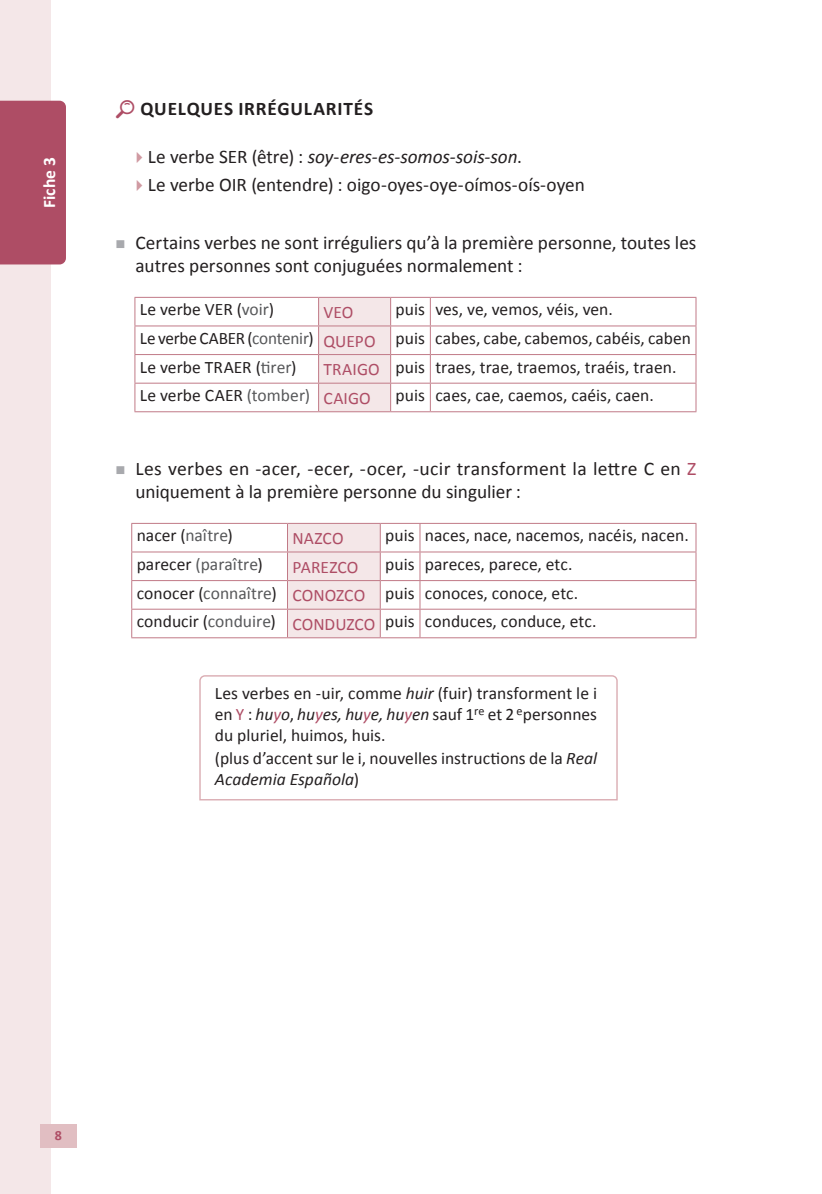
<style>
.page{position:relative;width:822px;height:1194px;background:#fff}
.page>*{position:absolute;margin:0;border:0;box-sizing:border-box;transform-origin:0 0}
.t1{font:19.25px/23.1px "Calibri";color:#231f20}
.t2{font:700 19.25px "Calibri";letter-spacing:.04em;color:#231f20}
.t3{font:17.5px/28.5px "Calibri";color:#231f20}
.t4{font:17.5px "Calibri";letter-spacing:.005em;color:#57585a}
.t5{font:17.5px "Calibri";letter-spacing:.005em;color:#ae4d65}
.t6{font:700 17.5px "Calibri";letter-spacing:.005em;color:#fff}
.t7{font:700 14px "Calibri";color:#ae4d65}
.s1{color:#d09aa2}
.s2{font-style:italic}
.s3{color:#a8a9ad}
.s4{color:#57585a}
.s5{color:#ae4d65}
.s6{color:#231f20}
.s7{font-style:italic;color:#ae4d65}
</style>
<div class="page">
<div style="left:0;top:0;width:51px;height:1193px;background:#f4e7e8"></div>
<div style="left:0;top:101px;width:66px;height:163px;background:#ae4d65"></div>
<svg style="left:199px;top:675px;width:419px;height:126px"></svg>
<hr style="left:134px;top:325px;width:184px;height:1px;background:#c17a87">
<hr style="left:390px;top:325px;width:40px;height:1px;background:#c17a87">
<hr style="left:430px;top:325px;width:266px;height:1px;background:#c17a87">
<hr style="left:134px;top:354px;width:184px;height:1px;background:#c17a87">
<hr style="left:390px;top:354px;width:40px;height:1px;background:#c17a87">
<hr style="left:430px;top:354px;width:266px;height:1px;background:#c17a87">
<hr style="left:134px;top:383px;width:184px;height:1px;background:#c17a87">
<hr style="left:390px;top:383px;width:40px;height:1px;background:#c17a87">
<hr style="left:430px;top:383px;width:266px;height:1px;background:#c17a87">
<svg style="left:430px;top:298px;width:1px;height:113px"></svg>
<svg style="left:318px;top:297px;width:73px;height:114px;background:#f0e0e2"></svg>
<hr style="left:318px;top:411px;width:72px;height:1px;background:#c17a87">
<hr style="left:134px;top:297px;width:184px;height:1px;background:#c17a87">
<hr style="left:390px;top:297px;width:40px;height:1px;background:#c17a87">
<hr style="left:430px;top:297px;width:266px;height:1px;background:#c17a87">
<svg style="left:134px;top:298px;width:1px;height:113px"></svg>
<svg style="left:695px;top:298px;width:1px;height:113px"></svg>
<hr style="left:134px;top:411px;width:184px;height:1px;background:#c17a87">
<hr style="left:390px;top:411px;width:40px;height:1px;background:#c17a87">
<hr style="left:430px;top:411px;width:266px;height:1px;background:#c17a87">
<hr style="left:131px;top:551px;width:156px;height:1px;background:#c17a87">
<hr style="left:380px;top:551px;width:40px;height:1px;background:#c17a87">
<hr style="left:420px;top:551px;width:276px;height:1px;background:#c17a87">
<hr style="left:131px;top:580px;width:156px;height:1px;background:#c17a87">
<hr style="left:380px;top:580px;width:40px;height:1px;background:#c17a87">
<hr style="left:420px;top:580px;width:276px;height:1px;background:#c17a87">
<hr style="left:131px;top:608px;width:156px;height:1px;background:#c17a87">
<hr style="left:380px;top:608px;width:40px;height:1px;background:#c17a87">
<hr style="left:420px;top:608px;width:276px;height:1px;background:#c17a87">
<svg style="left:419px;top:524px;width:1px;height:113px"></svg>
<hr style="left:131px;top:523px;width:156px;height:1px;background:#c17a87">
<hr style="left:380px;top:523px;width:40px;height:1px;background:#c17a87">
<hr style="left:420px;top:523px;width:276px;height:1px;background:#c17a87">
<svg style="left:131px;top:524px;width:1px;height:113px"></svg>
<svg style="left:695px;top:524px;width:1px;height:113px"></svg>
<hr style="left:131px;top:637px;width:156px;height:1px;background:#c17a87">
<hr style="left:380px;top:637px;width:40px;height:1px;background:#c17a87">
<hr style="left:420px;top:637px;width:276px;height:1px;background:#c17a87">
<svg style="left:287px;top:523px;width:94px;height:115px;background:#f0e0e2"></svg>
<hr style="left:287px;top:637px;width:93px;height:1px;background:#c17a87">
<div style="left:40px;top:1124px;width:37px;height:24px;background:#e1bec2"></div>
<p class="t6" style="left:38px;top:208px;width:53px;rotate:-90deg">Fiche 3</p>
<p class="t2" style="left:140px;top:97px;width:234px">QUELQUES IRRÉGULARITÉS</p>
<p class="t1" style="left:135px;top:143px;width:451px;line-height:28px"><span class="s1">▸</span> Le verbe SER (être) : <span class="s2">soy</span>-<span class="s2">eres-es-somos-sois-son</span>.<br><span class="s1">▸</span> Le verbe OIR (entendre) : oigo-oyes-oye-oímos-oís-oyen</p>
<p class="t1" style="left:135px;top:231px;width:562px;text-indent:-20px"><span class="s3">■</span> Certains verbes ne sont irréguliers qu’à la première personne, toutes les autres personnes sont conjuguées normalement :</p>
<p class="t3" style="left:140px;top:295px;width:136px">Le verbe VER (<span class="s4">voir</span>)</p>
<p class="t5" style="left:323px;top:301px;width:31px">VEO</p>
<p class="t3" style="left:140px;top:295px;width:552px;text-indent:256px">puis ves, ve, vemos, véis, ven.<br>Le verbe CABER (<span class="s4">contenir</span>) <span class="s5">QUEPO</span> puis cabes, cabe, cabemos, cabéis, caben<br>Le verbe TRAER (<span class="s4">tirer</span>)</p>
<p class="t3" style="left:140px;top:352px;width:538px;text-indent:184px"><span class="s5">TRAIGO</span> puis traes, trae, traemos, traéis, traen.<br>Le verbe CAER <span class="s4">(tomber)</span> <span class="s5">CAIGO</span></p>
<p class="t3" style="left:395px;top:381px;width:260px">puis caes, cae, caemos, caéis, caen.</p>
<p class="t1" style="left:135px;top:457px;width:562px;text-indent:-20px"><span class="s3">■</span> Les verbes en -acer, -ecer, -ocer, -ucir transforment la lettre C en <span class="s5">Z </span>uniquement à la première personne du singulier :</p>
<p class="t3" style="left:137px;top:521px;width:98px">nacer (<span class="s4">naître</span>)</p>
<p class="t5" style="left:292px;top:527px;width:53px">NAZCO</p>
<p class="t3" style="left:385px;top:521px;width:305px">puis naces, nace, nacemos, nacéis, nacen.</p>
<p class="t4" style="left:137px;top:553px;width:128px"><span class="s6">parecer</span> (paraître<span class="s6">)</span></p>
<p class="t5" style="left:292px;top:555px;width:67px">PAREZCO</p>
<p class="t3" style="left:137px;top:550px;width:461px;text-indent:248px">puis pareces, parece, etc. conocer (<span class="s4">connaître</span>) <span class="s5">CONOZCO</span> puis conoces, conoce, etc. conducir (<span class="s4">conduire</span>) <span class="s5">CONDUZCO</span> puis conduces, conduce, etc.</p>
<p class="t3" style="left:215px;top:682px;width:383px;line-height:21px;text-align:justify">Les verbes en -uir, comme <span class="s2">huir</span> (fuir) transforment le i en <span class="s5">Y</span> : <span class="s2">hu</span><span class="s7">y</span><span class="s2">o</span>, <span class="s2">hu</span><span class="s7">y</span><span class="s2">es, hu</span><span class="s7">y</span><span class="s2">e, hu</span><span class="s7">y</span><span class="s2">en</span> sauf 1<sup>re</sup> et 2 <sup>e</sup>personnes du pluriel, huimos, huis.</p>
<p class="t3" style="left:215px;top:748px;width:383px;line-height:21px">(plus d’accent sur le i, nouvelles instructions de la <span class="s2">Real<br>Academia Española</span>)</p>
<p class="t7" style="left:55px;top:1126px;width:9px">8</p>
</div>
